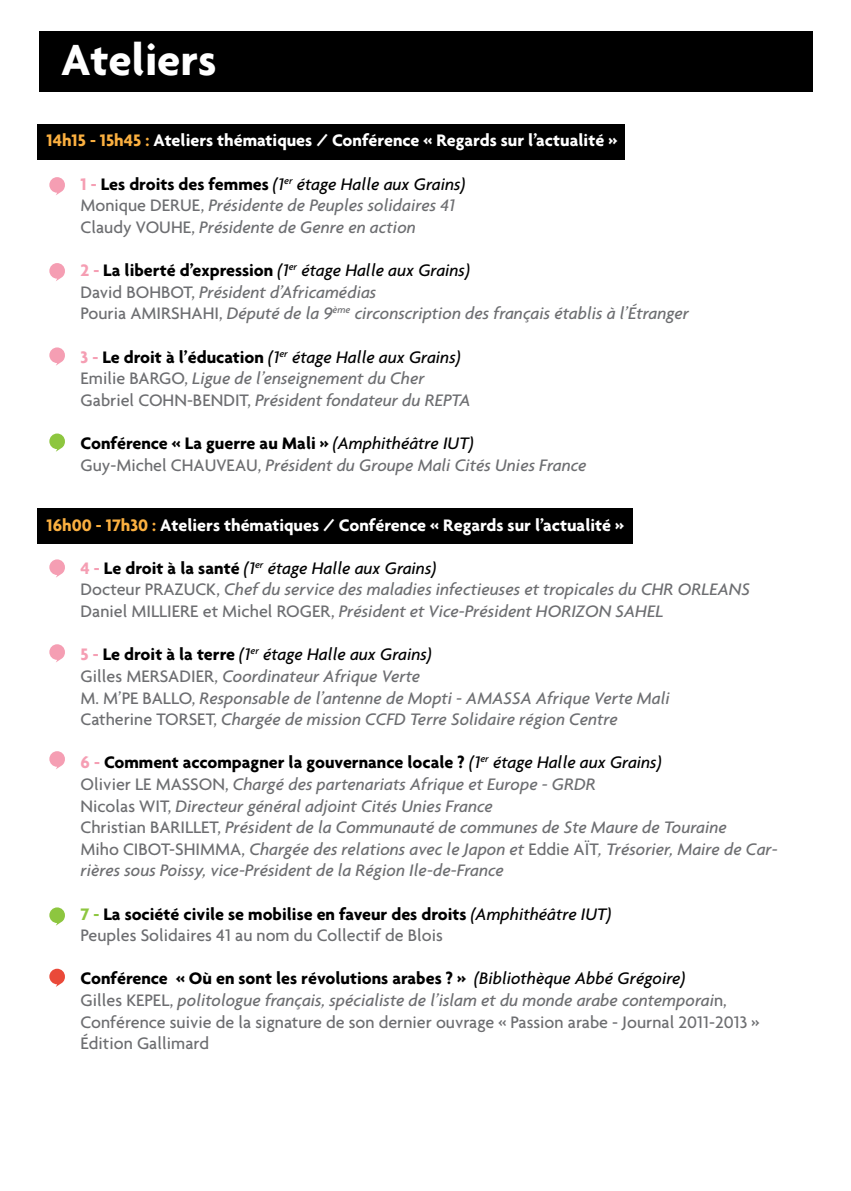
<style>
.page{position:relative;width:851px;height:1191px;background:#fff}
.page>*{position:absolute;margin:0;border:0;box-sizing:border-box;transform-origin:0 0}
.t1{font:700 46.8px "Agenda";color:#fff}
.t2{font:italic 500 18px/21.6px "Agenda";color:#6d6e71}
.t3{font:500 18px/21.6px "Agenda";color:#6d6e71}
.t4{font:700 18px "Agenda";color:#fff}
.t5{font:700 18px/21.6px "Agenda";color:#000}
.s1{color:#fbb040}
.s2{font-weight:700;font-style:normal;color:#f59eb3}
.s3{font-weight:700;font-style:normal;color:#000}
.s4{color:#000}
.s5{font-style:normal}
.s6{color:#8dc63f}
.s7{font-weight:500;font-style:italic}
.s8{font-weight:500;color:#6d6e71}
.s9{font-weight:700;color:#000}
.s10{font-style:italic;color:#000}
.s11{font-style:italic}
</style>
<div class="page">
<div style="left:39px;top:31px;width:773px;height:60px;background:#000"></div>
<div style="left:37px;top:124px;width:587px;height:36px;background:#000"></div>
<div style="left:37px;top:508px;width:595px;height:35px;background:#000"></div>
<svg style="left:49px;top:263px;width:16px;height:18px"></svg>
<svg style="left:49px;top:177px;width:16px;height:18px"></svg>
<svg style="left:49px;top:347px;width:16px;height:19px"></svg>
<svg style="left:49px;top:433px;width:16px;height:19px"></svg>
<svg style="left:49px;top:559px;width:16px;height:18px"></svg>
<svg style="left:49px;top:644px;width:16px;height:18px"></svg>
<svg style="left:49px;top:751px;width:16px;height:18px"></svg>
<svg style="left:49px;top:907px;width:16px;height:18px"></svg>
<svg style="left:49px;top:968px;width:16px;height:19px"></svg>
<h1 class="t1" style="left:61px;top:32px;width:157px">Ateliers</h1>
<p class="t4" style="left:46px;top:130px;width:572px"><span class="s1">14h15 - 15h45 :</span> Ateliers thématiques / Conférence « Regards sur l’actualité »</p>
<p class="t2" style="left:81px;top:173px;width:386px"><span class="s2">1 -</span> <span class="s3">Les droits des femmes</span> <span class="s4">(1</span><sup>er</sup> <span class="s4">étage Halle aux Grains)<br></span><span class="s5">Monique DERUE,</span> Présidente de Peuples solidaires 41<br><span class="s5">Claudy VOUHE,</span> Présidente de Genre en action</p>
<p class="t2" style="left:80px;top:259px;width:610px"><span class="s2">2 -</span> <span class="s3">La liberté d’expression</span> <span class="s4">(1</span><sup>er</sup> <span class="s4">étage Halle aux Grains)<br></span><span class="s5">David BOHBOT,</span> Président d’Africamédias<br><span class="s5">Pouria AMIRSHAHI,</span> Député de la 9<sup>ème</sup> circonscription des français établis à l’Étranger</p>
<p class="t2" style="left:80px;top:345px;width:391px"><span class="s2">3 -</span> <span class="s3">Le droit à l’éducation</span> <span class="s4">(1</span><sup>er</sup> <span class="s4">étage Halle aux Grains)<br></span><span class="s5">Emilie BARGO,</span> Ligue de l’enseignement du Cher<br><span class="s5">Gabriel COHN-BENDIT,</span> Président fondateur du REPTA</p>
<p class="t2" style="left:80px;top:432px;width:507px"><span class="s3">Conférence « La guerre au Mali »</span> <span class="s4">(Amphithéâtre IUT)<br></span><span class="s5">Guy-Michel CHAUVEAU,</span> Président du Groupe Mali Cités Unies France</p>
<p class="t4" style="left:46px;top:514px;width:579px"><span class="s1">16h00 - 17h30 :</span> Ateliers thématiques / Conférence « Regards sur l’actualité »</p>
<p class="t2" style="left:80px;top:557px;width:671px"><span class="s2">4 -</span> <span class="s3">Le droit à la santé</span> <span class="s4">(1</span><sup>er</sup> <span class="s4">étage Halle aux Grains)<br></span><span class="s5">Docteur PRAZUCK,</span> Chef du service des maladies infectieuses et tropicales du CHR ORLEANS<br><span class="s5">Daniel MILLIERE et Michel ROGER,</span> Président et Vice-Président HORIZON SAHEL</p>
<p class="t2" style="left:81px;top:643px;width:590px"><span class="s2">5 -</span> <span class="s3">Le droit à la terre</span> <span class="s4">(1</span><sup>er</sup> <span class="s4">étage Halle aux Grains)<br></span><span class="s5">Gilles MERSADIER,</span> Coordinateur Afrique Verte<br><span class="s5">M. M’PE BALLO,</span> Responsable de l’antenne de Mopti - AMASSA Afrique Verte Mali <span class="s5">Catherine TORSET,</span> Chargée de mission CCFD Terre Solidaire région Centre</p>
<p class="t2" style="left:81px;top:751px;width:698px"><span class="s2">6 -</span> <span class="s3">Comment accompagner la gouvernance locale ?</span> <span class="s4">(1</span><sup>er</sup> <span class="s4">étage Halle aux Grains)<br></span><span class="s5">Olivier LE MASSON,</span> Chargé des partenariats Afrique et Europe - GRDR<br><span class="s5">Nicolas WIT,</span> Directeur général adjoint Cités Unies France<br><span class="s5">Christian BARILLET,</span> Président de la Communauté de communes de Ste Maure de Touraine<br><span class="s5">Miho CIBOT-SHIMMA,</span> Chargée des relations avec le Japon et <span class="s5">Eddie AÏT</span>, Trésorier, Maire de Car&shy;rières sous Poissy, vice-Président de la Région Ile-de-France</p>
<p class="t5" style="left:81px;top:902px;width:532px"><span class="s6">7 -</span> La société civile se mobilise en faveur des droits <span class="s7">(Amphithéâtre IUT)<br></span><span class="s8">Peuples Solidaires 41 au nom du Collectif de Blois</span></p>
<p class="t3" style="left:81px;top:967px;width:680px"><span class="s9">Conférence « Où en sont les révolutions arabes ? »</span> <span class="s10">(Bibliothèque Abbé Grégoire)<br></span>Gilles KEPEL, <span class="s11">politologue français, spécialiste de l’islam et du monde arabe contemporai</span>n, Conférence suivie de la signature de son dernier ouvrage « Passion arabe - Journal 2011-2013 » Édition Gallimard</p>
</div>
